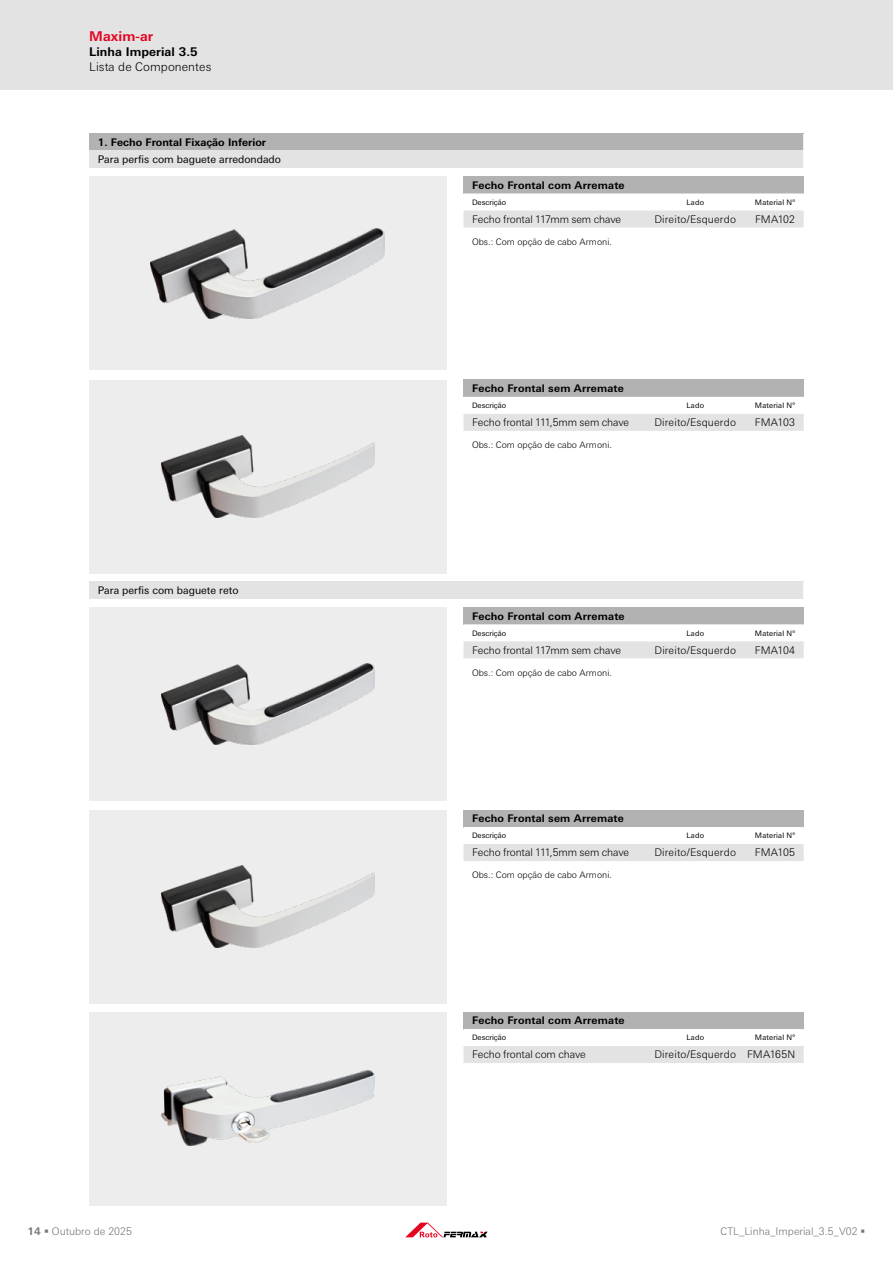
<style>
.page{position:relative;width:893px;height:1263px;background:#fff}
.page>*{position:absolute;margin:0;border:0;box-sizing:border-box;transform-origin:0 0}
.t1{font:700 13.5px "LT Univers Basic";letter-spacing:.005em;color:#e40521}
.t2{font:300 12px "LT Univers Basic";letter-spacing:.005em;color:#000}
.t3{font:700 12px "LT Univers Basic";letter-spacing:.005em;color:#000}
.t4{font:300 10.5px "LT Univers Basic";letter-spacing:-.005em;color:#000}
.t5{font:700 10.5px "LT Univers Basic";letter-spacing:.015em;color:#000}
.t6{font:300 10.5px "LT Univers Basic";letter-spacing:.015em;color:#000}
.t7{font:10.5px "LT Univers Basic";color:#000}
.t8{font:300 10.5px "LT Univers Basic";color:#757474}
.t9{font:300 9px "LT Univers Basic";color:#000}
.t10{font:7.5px "LT Univers Basic";letter-spacing:.015em;color:#000}
.s1{font-weight:700}
</style>
<div class="page">
<div style="left:0;top:0;width:893px;height:89px;background:#e3e3e3"></div>
<div style="left:89px;top:176px;width:357px;height:194px;background:#ededed"></div>
<div style="left:89px;top:607px;width:357px;height:194px;background:#ededed"></div>
<div style="left:89px;top:1012px;width:357px;height:193px;background:#ededed"></div>
<div style="left:463px;top:176px;width:341px;height:17px;background:#b3b2b2"></div>
<svg style="left:463px;top:193px;width:341px;height:34px"></svg>
<div style="left:463px;top:607px;width:341px;height:17px;background:#b3b2b2"></div>
<svg style="left:463px;top:624px;width:341px;height:34px"></svg>
<div style="left:463px;top:1012px;width:341px;height:17px;background:#b3b2b2"></div>
<svg style="left:463px;top:1029px;width:341px;height:34px"></svg>
<div style="left:89px;top:380px;width:357px;height:193px;background:#ededed"></div>
<div style="left:463px;top:380px;width:341px;height:17px;background:#b3b2b2"></div>
<div style="left:463px;top:414px;width:341px;height:17px;background:#e3e3e3"></div>
<div style="left:89px;top:134px;width:715px;height:17px;background:#b3b2b2"></div>
<div style="left:89px;top:151px;width:715px;height:17px;background:#e3e3e3"></div>
<svg style="left:803px;top:134px;width:1px;height:34px"></svg>
<div style="left:89px;top:582px;width:715px;height:17px;background:#e3e3e3"></div>
<svg style="left:803px;top:582px;width:1px;height:17px"></svg>
<div style="left:89px;top:810px;width:357px;height:193px;background:#ededed"></div>
<div style="left:463px;top:810px;width:341px;height:17px;background:#b3b2b2"></div>
<svg style="left:463px;top:827px;width:341px;height:34px"></svg>
<svg style="left:405px;top:1222px;width:83px;height:15px"></svg>
<img style="left:151px;top:228px;width:234px;height:90px">
<img style="left:162px;top:435px;width:212px;height:83px">
<img style="left:162px;top:663px;width:212px;height:82px">
<img style="left:162px;top:865px;width:212px;height:83px">
<img style="left:162px;top:1070px;width:212px;height:75px">
<p class="t1" style="left:89px;top:28px;width:65px">Maxim-ar</p>
<p class="t3" style="left:89px;top:45px;width:110px">Linha Imperial 3.5</p>
<p class="t2" style="left:89px;top:60px;width:124px">Lista de Componentes</p>
<p class="t5" style="left:98px;top:136px;width:170px">1. Fecho Frontal Fixação Inferior</p>
<p class="t7" style="left:98px;top:154px;width:185px">Para perfis com baguete arredondado</p>
<p class="t7" style="left:98px;top:584px;width:142px">Para perfis com baguete reto</p>
<p class="t5" style="left:472px;top:179px;width:154px">Fecho Frontal com Arremate</p>
<p class="t10" style="left:472px;top:198px;width:36px">Descrição</p>
<p class="t10" style="left:686px;top:198px;width:19px">Lado</p>
<p class="t10" style="left:755px;top:198px;width:42px">Material Nº</p>
<p class="t4" style="left:472px;top:213px;width:151px">Fecho frontal 117mm sem chave</p>
<p class="t6" style="left:654px;top:213px;width:83px">Direito/Esquerdo</p>
<p class="t4" style="left:755px;top:213px;width:42px">FMA102</p>
<p class="t9" style="left:472px;top:236px;width:141px">Obs.: Com opção de cabo Armoni.</p>
<p class="t5" style="left:472px;top:382px;width:153px">Fecho Frontal sem Arremate</p>
<p class="t10" style="left:472px;top:401px;width:36px">Descrição</p>
<p class="t10" style="left:686px;top:401px;width:19px">Lado</p>
<p class="t10" style="left:755px;top:401px;width:42px">Material Nº</p>
<p class="t4" style="left:472px;top:416px;width:159px">Fecho frontal 111,5mm sem chave</p>
<p class="t6" style="left:654px;top:416px;width:83px">Direito/Esquerdo</p>
<p class="t4" style="left:755px;top:416px;width:42px">FMA103</p>
<p class="t9" style="left:472px;top:439px;width:141px">Obs.: Com opção de cabo Armoni.</p>
<p class="t5" style="left:472px;top:609px;width:154px">Fecho Frontal com Arremate</p>
<p class="t10" style="left:472px;top:629px;width:36px">Descrição</p>
<p class="t10" style="left:686px;top:629px;width:19px">Lado</p>
<p class="t10" style="left:755px;top:629px;width:42px">Material Nº</p>
<p class="t4" style="left:472px;top:644px;width:151px">Fecho frontal 117mm sem chave</p>
<p class="t6" style="left:654px;top:644px;width:83px">Direito/Esquerdo</p>
<p class="t4" style="left:755px;top:644px;width:42px">FMA104</p>
<p class="t9" style="left:472px;top:667px;width:141px">Obs.: Com opção de cabo Armoni.</p>
<p class="t5" style="left:472px;top:812px;width:153px">Fecho Frontal sem Arremate</p>
<p class="t10" style="left:472px;top:831px;width:36px">Descrição</p>
<p class="t10" style="left:686px;top:831px;width:19px">Lado</p>
<p class="t10" style="left:755px;top:831px;width:42px">Material Nº</p>
<p class="t4" style="left:472px;top:846px;width:159px">Fecho frontal 111,5mm sem chave</p>
<p class="t6" style="left:654px;top:846px;width:83px">Direito/Esquerdo</p>
<p class="t4" style="left:755px;top:846px;width:42px">FMA105</p>
<p class="t9" style="left:472px;top:870px;width:141px">Obs.: Com opção de cabo Armoni.</p>
<p class="t5" style="left:472px;top:1014px;width:154px">Fecho Frontal com Arremate</p>
<p class="t10" style="left:472px;top:1033px;width:36px">Descrição</p>
<p class="t10" style="left:686px;top:1033px;width:19px">Lado</p>
<p class="t10" style="left:755px;top:1033px;width:42px">Material Nº</p>
<p class="t4" style="left:472px;top:1048px;width:115px">Fecho frontal com chave</p>
<p class="t6" style="left:654px;top:1048px;width:142px">Direito/Esquerdo FMA165N</p>
<p class="t8" style="left:28px;top:1225px;width:106px"><span class="s1">14</span> ▪ Outubro de 2025</p>
<p class="t8" style="left:720px;top:1225px;width:146px">CTL_Linha_Imperial_3.5_V02 ▪</p>
</div>
